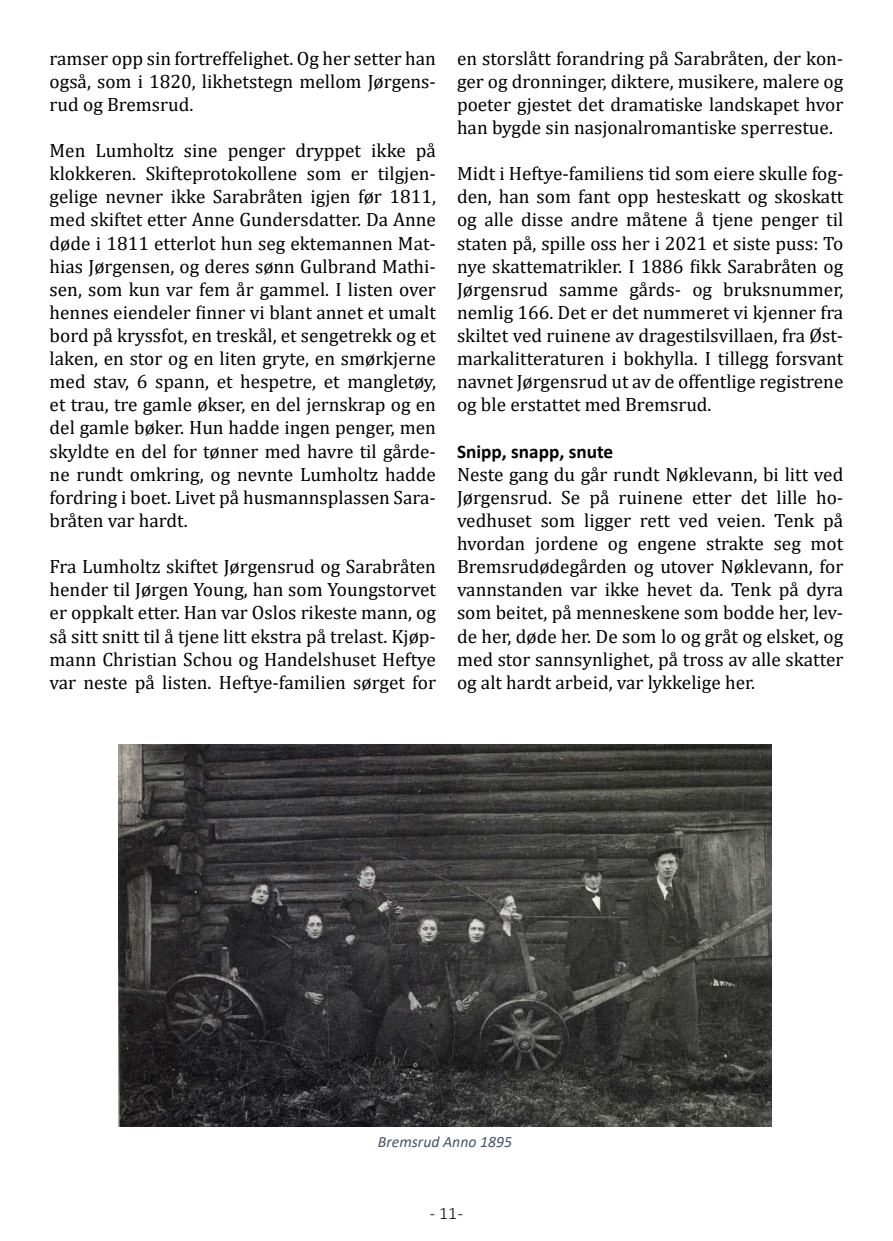
<style>
.page{position:relative;width:893px;height:1241px;background:#fff}
.page>*{position:absolute;margin:0;border:0;box-sizing:border-box;transform-origin:0 0}
.t1{font:19.25px/23.1px "Cambria";color:#000;text-align:justify}
.t2{font:700 19.25px "Calibri";color:#000}
.t3{font:300 17.5px "Calibri";color:#000}
.t4{font:italic 15.75px "Calibri";color:#44546a}
</style>
<div class="page">
<img style="left:118px;top:744px;width:653px;height:382px">
<p class="t1" style="left:50px;top:46px;width:388px">ramser opp sin fortreffelighet. Og her setter han også, som i 1820, likhetstegn mellom Jørgens&shy;rud og Bremsrud.</p>
<p class="t1" style="left:50px;top:139px;width:388px">Men Lumholtz sine penger dryppet ikke på klokkeren. Skifteprotokollene som er tilgjen&shy;gelige nevner ikke Sarabråten igjen før 1811, med skiftet etter Anne Gundersdatter. Da Anne døde i 1811 etterlot hun seg ektemannen Mat&shy;hias Jørgensen, og deres sønn Gulbrand Mathi&shy;sen, som kun var fem år gammel. I listen over hennes eiendeler finner vi blant annet et umalt bord på kryssfot, en treskål, et sengetrekk og et laken, en stor og en liten gryte, en smørkjerne med stav, 6 spann, et hespetre, et mangletøy, et trau, tre gamle økser, en del jernskrap og en del gamle bøker. Hun hadde ingen penger, men skyldte en del for tønner med havre til gårde&shy;ne rundt omkring, og nevnte Lumholtz hadde fordring i boet. Livet på husmannsplassen Sara&shy;bråten var hardt.</p>
<p class="t1" style="left:50px;top:555px;width:388px">Fra Lumholtz skiftet Jørgensrud og Sarabråten hender til Jørgen Young, han som Youngstorvet er oppkalt etter. Han var Oslos rikeste mann, og så sitt snitt til å tjene litt ekstra på trelast. Kjøp&shy;mann Christian Schou og Handelshuset Heftye var neste på listen. Heftye-familien sørget for</p>
<p class="t1" style="left:457px;top:46px;width:388px">en storslått forandring på Sarabråten, der kon&shy;ger og dronninger, diktere, musikere, malere og poeter gjestet det dramatiske landskapet hvor han bygde sin nasjonalromantiske sperrestue.</p>
<p class="t1" style="left:457px;top:162px;width:388px">Midt i Heftye-familiens tid som eiere skulle fog&shy;den, han som fant opp hesteskatt og skoskatt og alle disse andre måtene å tjene penger til staten på, spille oss her i 2021 et siste puss: To nye skattematrikler. I 1886 fikk Sarabråten og Jørgensrud samme gårds- og bruksnummer, nemlig 166. Det er det nummeret vi kjenner fra skiltet ved ruinene av dragestilsvillaen, fra Øst&shy;markalitteraturen i bokhylla. I tillegg forsvant navnet Jørgensrud ut av de offentlige registrene og ble erstattet med Bremsrud.</p>
<p class="t2" style="left:457px;top:437px;width:158px">Snipp, snapp, snute</p>
<p class="t1" style="left:457px;top:462px;width:388px">Neste gang du går rundt Nøklevann, bi litt ved Jørgensrud. Se på ruinene etter det lille ho&shy;vedhuset som ligger rett ved veien. Tenk på hvordan jordene og engene strakte seg mot Bremsrudødegården og utover Nøklevann, for vannstanden var ikke hevet da. Tenk på dyra som beitet, på menneskene som bodde her, lev&shy;de her, døde her. De som lo og gråt og elsket, og med stor sannsynlighet, på tross av alle skatter og alt hardt arbeid, var lykkelige her.</p>
<p class="t4" style="left:378px;top:1130px;width:136px">Bremsrud Anno 1895</p>
<p class="t3" style="left:430px;top:1201px;width:35px">- 11 -</p>
</div>
